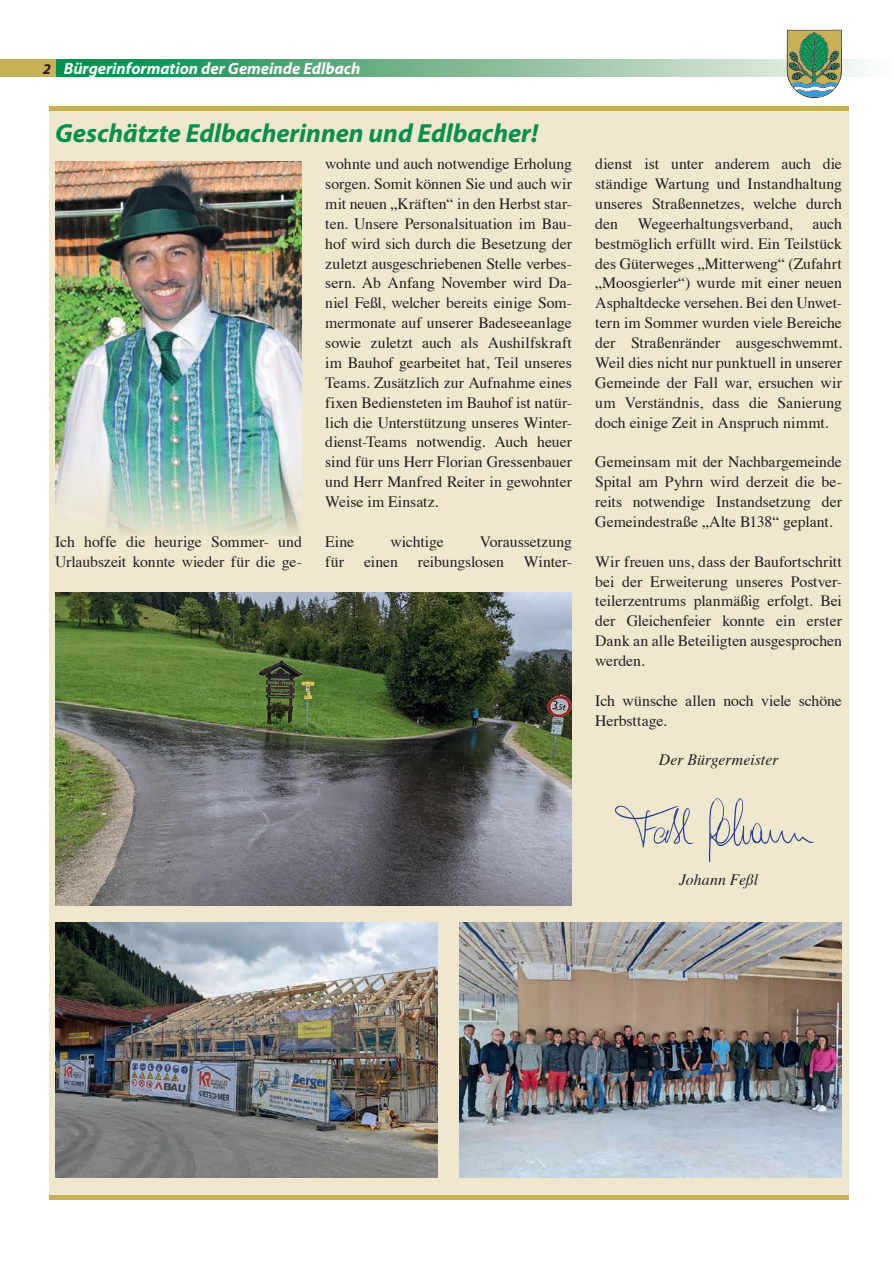
<style>
.page{position:relative;width:893px;height:1263px;background:#fff}
.page>*{position:absolute;margin:0;border:0;box-sizing:border-box;transform-origin:0 0}
.Body{font:italic 700 26.25px "Myriad Pro";color:#008f4d}
.t1{font:italic 700 16.5px "Myriad Pro";color:#fff}
.t2{font:15.75px/19.8px "Times";letter-spacing:-.005em;color:#231f20;text-align:justify}
.t3{font:italic 15.75px "Times";color:#231f20}
.s1{font-size:15px;color:#231f20}
</style>
<div class="page">
<svg style="left:55px;top:60px;width:809px;height:17px;background:#72b891"></svg>
<svg style="left:787px;top:30px;width:55px;height:68px;background:#7f9b73"></svg>
<div style="left:0;top:60px;width:55px;height:17px;background:#c8b057"></div>
<div style="left:49px;top:106px;width:799px;height:1093px;background:#efe7ce"></div>
<div style="left:49px;top:106px;width:799px;height:5px;background:#c8b057"></div>
<hr style="left:49px;top:1195px;width:799px;height:4px;background:#c8b057">
<img style="left:615px;top:798px;width:199px;height:65px">
<img style="left:55px;top:162px;width:247px;height:373px">
<img style="left:55px;top:592px;width:517px;height:314px">
<img style="left:459px;top:923px;width:383px;height:255px">
<img style="left:55px;top:923px;width:383px;height:255px">
<p class="t1" style="left:43px;top:58px;width:319px"><span class="s1">2</span> Bürgerinformation der Gemeinde Edlbach</p>
<p class="Body" style="left:55px;top:116px;width:484px">Geschätzte Edlbacherinnen und Edlbacher!</p>
<p class="t2" style="left:55px;top:531px;width:248px">Ich hoffe die heurige Sommer- und<br>Urlaubszeit konnte wieder für die ge-</p>
<p class="t2" style="left:325px;top:153px;width:248px">wohnte und auch notwendige Erholung sorgen. Somit können Sie und auch wir mit neuen „Kräften“ in den Herbst star&shy;ten. Unsere Personalsituation im Bau&shy;hof wird sich durch die Besetzung der zuletzt ausgeschriebenen Stelle verbes&shy;sern. Ab Anfang November wird Da&shy;niel Feßl, welcher bereits einige Som&shy;mermonate auf unserer Badeseeanlage sowie zuletzt auch als Aushilfskraft im Bauhof gearbeitet hat, Teil unseres Teams. Zusätzlich zur Aufnahme eines fixen Bediensteten im Bauhof ist natür&shy;lich die Unterstützung unseres Winter&shy;dienst-Teams notwendig. Auch heuer sind für uns Herr Florian Gressenbauer und Herr Manfred Reiter in gewohnter Weise im Einsatz.</p>
<p class="t2" style="left:325px;top:530px;width:31px">Eine</p>
<p class="t2" style="left:390px;top:530px;width:55px">wichtige</p>
<p class="t2" style="left:480px;top:530px;width:94px">Voraussetzung</p>
<p class="t2" style="left:325px;top:550px;width:20px">für</p>
<p class="t2" style="left:364px;top:550px;width:35px">einen</p>
<p class="t2" style="left:418px;top:550px;width:88px">reibungslosen</p>
<p class="t2" style="left:524px;top:550px;width:50px">Winter-</p>
<p class="t2" style="left:595px;top:153px;width:248px">dienst ist unter anderem auch die ständige Wartung und Instandhaltung unseres Straßennetzes, welche durch den</p>
<p class="t2" style="left:638px;top:212px;width:156px">Wegeerhaltungsverband,</p>
<p class="t2" style="left:595px;top:212px;width:248px;text-indent:217px">auch bestmöglich erfüllt wird. Ein Teilstück des Güterweges „Mitterweng“ (Zufahrt „Moosgierler“) wurde mit einer neuen Asphaltdecke versehen. Bei den Unwet&shy;tern im Sommer wurden viele Bereiche der Straßenränder ausgeschwemmt.<br>Weil dies nicht nur punktuell in unserer Gemeinde der Fall war, ersuchen wir um Verständnis, dass die Sanierung doch einige Zeit in Anspruch nimmt.</p>
<p class="t2" style="left:595px;top:451px;width:248px">Gemeinsam mit der Nachbargemeinde Spital am Pyhrn wird derzeit die be&shy;reits notwendige Instandsetzung der Gemeindestraße „Alte B138“ geplant.</p>
<p class="t2" style="left:595px;top:550px;width:248px">Wir freuen uns, dass der Baufortschritt bei der Erweiterung unseres Postver&shy;teilerzentrums planmäßig erfolgt. Bei der Gleichenfeier konnte ein erster Dank an alle Beteiligten ausgesprochen werden.</p>
<p class="t2" style="left:595px;top:689px;width:248px">Ich wünsche allen noch viele schöne<br>Herbsttage.</p>
<p class="t3" style="left:659px;top:746px;width:121px">Der Bürgermeister</p>
<p class="t3" style="left:679px;top:866px;width:81px">Johann Feßl</p>
</div>
